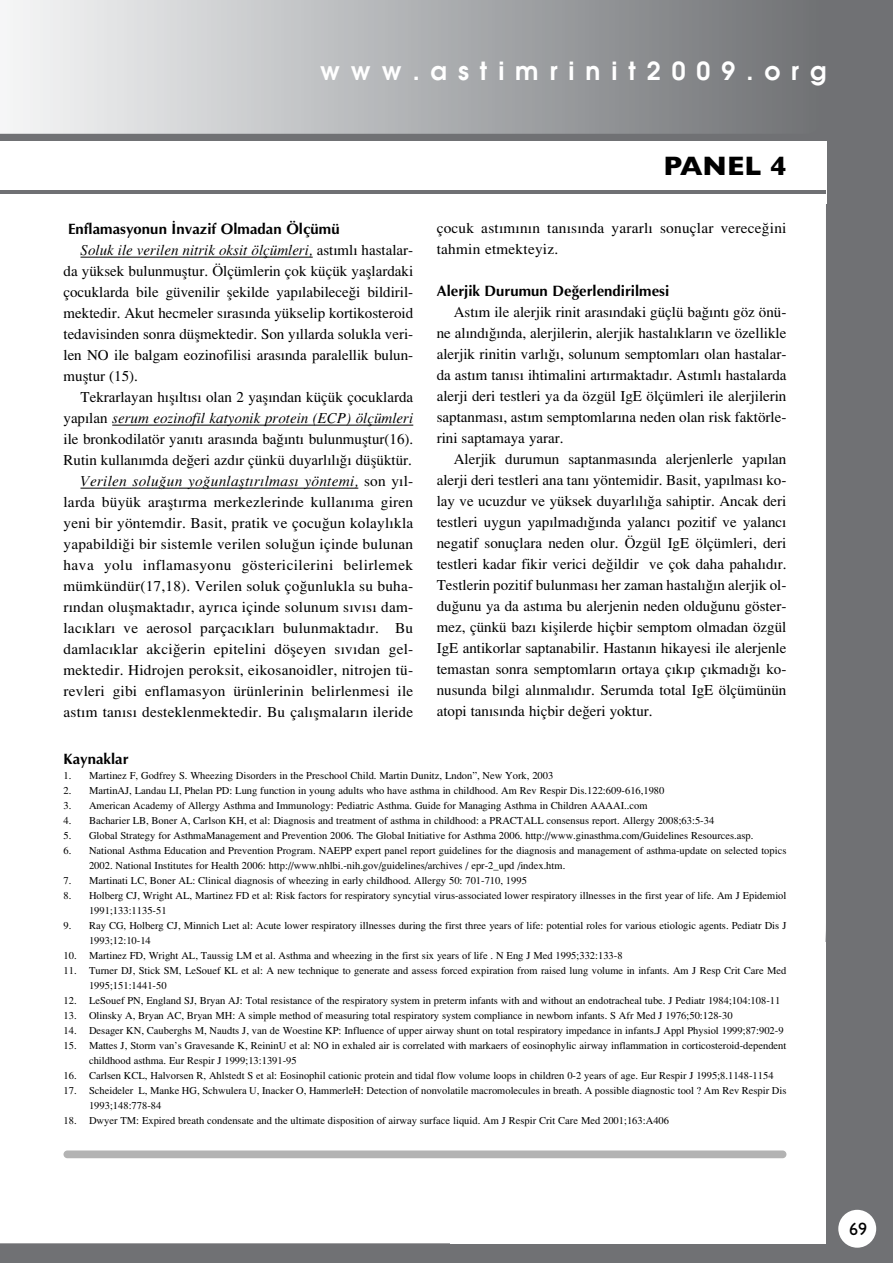
<style>
.page{position:relative;width:893px;height:1263px;background:#707174}
.page>*{position:absolute;margin:0;border:0;box-sizing:border-box;transform-origin:0 0}
.t1{font:700 27px "Gill Sans";color:#000}
.t2{font:24.9px "Avant Garde Demi";letter-spacing:.44em;color:#fff}
.t3{font:18px "Gill Sans";color:#000}
.t4{font:15px/21px "Times Turk";color:#000;text-align:justify}
.t5{font:15px "Times Turk I";color:#000}
.t6{font:15px "Optima Bold Turk";color:#000}
.t7{font:10.5px/15px "Times Turk";color:#000}
.s1{font-family:"Times Turk"}
</style>
<div class="page">
<div style="left:0;top:204px;width:826px;height:1040px;background:#fff"></div>
<div style="left:838px;top:1210px;width:38px;height:38px;background:#fff;border-radius:50%"></div>
<svg style="left:0;top:0;width:756px;height:134px;background:#b6b8ba"></svg>
<div style="left:0;top:141px;width:826px;height:63px;background:#fff"></div>
<div style="left:450px;top:942px;width:376px;height:302px;background:#fff"></div>
<hr style="left:0;top:190px;width:826px;height:4px;background:#6f7073">
<hr style="left:80px;top:257px;width:233px;height:1px;background:#000">
<hr style="left:112px;top:425px;width:301px;height:1px;background:#000">
<hr style="left:80px;top:488px;width:278px;height:1px;background:#000">
<div style="left:63px;top:1150px;width:723px;height:8px;background:#b3b3b3;border-radius:4px"></div>
<h2 class="t2" style="left:320px;top:57px;width:508px">www.astimrinit2009.org</h2>
<h3 class="t6" style="left:68px;top:222px;width:273px">Enflamasyonun ‹nvazif Olmadan Ölçümü</h3>
<h3 class="t5" style="left:80px;top:241px;width:334px">Soluk ile verilen nitrik oksit ölçümleri, <span class="s1">ast›ml› hastalar-</span></h3>
<p class="t4" style="left:63px;top:262px;width:351px">da yüksek bulunmufltur. Ölçümlerin çok küçük yafllardaki çocuklarda bile güvenilir flekilde yap›labilece¤i bildiril&shy;mektedir. Akut hecmeler s›ras›nda yükselip kortikosteroid tedavisinden sonra düflmektedir. Son y›llarda solukla veri&shy;len NO ile balgam eozinofilisi aras›nda paralellik bulun&shy;mufltur (15).</p>
<h3 class="t4" style="left:80px;top:388px;width:334px">Tekrarlayan h›fl›lt›s› olan 2 yafl›ndan küçük çocuklarda</h3>
<h3 class="t5" style="left:63px;top:409px;width:351px"><span class="s1">yap›lan</span> serum eozinofil katyonik protein (ECP) ölçümleri</h3>
<h3 class="t4" style="left:63px;top:430px;width:351px">ile bronkodilatör yan›t› aras›nda ba¤›nt› bulunmufltur(16).<br>Rutin kullan›mda de¤eri azd›r çünkü duyarl›l›¤› düflüktür.</h3>
<h3 class="t5" style="left:80px;top:472px;width:334px">Verilen solu¤un yo¤unlaflt›r›lmas› yöntemi, <span class="s1">son y›l-</span></h3>
<p class="t4" style="left:63px;top:493px;width:351px">larda büyük araflt›rma merkezlerinde kullan›ma giren yeni bir yöntemdir. Basit, pratik ve çocu¤un kolayl›kla yapabildi¤i bir sistemle verilen solu¤un içinde bulunan hava yolu inflamasyonu göstericilerini belirlemek mümkündür(17,18). Verilen soluk ço¤unlukla su buha&shy;r›ndan oluflmaktad›r, ayr›ca içinde solunum s›v›s› dam&shy;lac›klar› ve aerosol parçac›klar› bulunmaktad›r. Bu damlac›klar akci¤erin epitelini döfleyen s›v›dan gel&shy;mektedir. Hidrojen peroksit, eikosanoidler, nitrojen tü&shy;revleri gibi enflamasyon ürünlerinin belirlenmesi ile ast›m tan›s› desteklenmektedir. Bu çal›flmalar›n ileride</p>
<h1 class="t1" style="left:663px;top:157px;width:124px">PANEL 4</h1>
<h3 class="t4" style="left:437px;top:219px;width:351px">çocuk ast›m›n›n tan›s›nda yararl› sonuçlar verece¤ini tahmin etmekteyiz.</h3>
<h3 class="t6" style="left:437px;top:285px;width:234px">Alerjik Durumun De¤erlendirilmesi</h3>
<p class="t4" style="left:437px;top:303px;width:351px;text-indent:17px">Ast›m ile alerjik rinit aras›ndaki güçlü ba¤›nt› göz önü&shy;ne al›nd›¤›nda, alerjilerin, alerjik hastal›klar›n ve özellikle alerjik rinitin varl›¤›, solunum semptomlar› olan hastalar&shy;da ast›m tan›s› ihtimalini art›rmaktad›r. Ast›ml› hastalarda alerji deri testleri ya da özgül IgE ölçümleri ile alerjilerin saptanmas›, ast›m semptomlar›na neden olan risk faktörle&shy;rini saptamaya yarar.</p>
<p class="t4" style="left:437px;top:450px;width:351px;text-indent:17px">Alerjik durumun saptanmas›nda alerjenlerle yap›lan alerji deri testleri ana tan› yöntemidir. Basit, yap›lmas› ko&shy;lay ve ucuzdur ve yüksek duyarl›l›¤a sahiptir. Ancak deri testleri uygun yap›lmad›¤›nda yalanc› pozitif ve yalanc› negatif sonuçlara neden olur. Özgül IgE ölçümleri, deri testleri kadar fikir verici de¤ildir ve çok daha pahal›d›r.<br>Testlerin pozitif bulunmas› her zaman hastal›¤›n alerjik ol&shy;du¤unu ya da ast›ma bu alerjenin neden oldu¤unu göster&shy;mez, çünkü baz› kiflilerde hiçbir semptom olmadan özgül IgE antikorlar saptanabilir. Hastan›n hikayesi ile alerjenle temastan sonra semptomlar›n ortaya ç›k›p ç›kmad›¤› ko&shy;nusunda bilgi al›nmal›d›r. Serumda total IgE ölçümünün atopi tan›s›nda hiçbir de¤eri yoktur.</p>
<h3 class="t6" style="left:63px;top:752px;width:66px">Kaynaklar</h3>
<p class="t7" style="left:63px;top:769px;width:491px">1. Martinez F, Godfrey S. Wheezing Disorders in the Preschool Child. Martin Dunitz, Lndon”, New York, 2003</p>
<p class="t7" style="left:63px;top:784px;width:602px">2. MartinAJ, Landau LI, Phelan PD: Lung function in young adults who have asthma in childhood. Am Rev Respir Dis.122:609-616,1980</p>
<p class="t7" style="left:63px;top:799px;width:586px">3. American Academy of Allergy Asthma and Immunology: Pediatric Asthma. Guide for Managing Asthma in Children AAAAI..com</p>
<p class="t7" style="left:63px;top:814px;width:652px">4. Bacharier LB, Boner A, Carlson KH, et al: Diagnosis and treatment of asthma in childhood: a PRACTALL consensus report. Allergy 2008;63:5-34</p>
<p class="t7" style="left:63px;top:829px;width:691px">5. Global Strategy for AsthmaManagement and Prevention 2006. The Global Initiative for Asthma 2006. http://www.ginasthma.com/Guidelines Resources.asp.</p>
<p class="t7" style="left:89px;top:844px;width:699px;text-indent:-26px">6. National Asthma Education and Prevention Program. NAEPP expert panel report guidelines for the diagnosis and management of asthma-update on selected topics<br>2002. National Institutes for Health 2006: http://www.nhlbi.-nih.gov/guidelines/archives / epr-2_upd /index.htm.</p>
<p class="t7" style="left:63px;top:874px;width:465px">7. Martinati LC, Boner AL: Clinical diagnosis of wheezing in early childhood. Allergy 50: 701-710, 1995</p>
<p class="t7" style="left:89px;top:889px;width:699px;text-indent:-26px">8. Holberg CJ, Wright AL, Martinez FD et al: Risk factors for respiratory syncytial virus-associated lower respiratory illnesses in the first year of life. Am J Epidemiol<br>1991;133:1135-51</p>
<p class="t7" style="left:89px;top:919px;width:699px;text-indent:-26px">9. Ray CG, Holberg CJ, Minnich L›et al: Acute lower respiratory illnesses during the first three years of life: potential roles for various etiologic agents. Pediatr Dis J<br>1993;12:10-14</p>
<p class="t7" style="left:63px;top:949px;width:560px">10. Martinez FD, Wright AL, Taussig LM et al. Asthma and wheezing in the first six years of life . N Eng J Med 1995;332:133-8</p>
<p class="t7" style="left:89px;top:964px;width:699px;text-indent:-26px">11. Turner DJ, Stick SM, LeSouef KL et al: A new technique to generate and assess forced expiration from raised lung volume in infants. Am J Resp Crit Care Med<br>1995;151:1441-50</p>
<p class="t7" style="left:63px;top:994px;width:718px">12. LeSouef PN, England SJ, Bryan AJ: Total resistance of the respiratory system in preterm infants with and without an endotracheal tube. J Pediatr 1984;104:108-11</p>
<p class="t7" style="left:63px;top:1009px;width:670px">13. Olinsky A, Bryan AC, Bryan MH: A simple method of measuring total respiratory system compliance in newborn infants. S Afr Med J 1976;50:128-30</p>
<p class="t7" style="left:63px;top:1024px;width:721px">14. Desager KN, Cauberghs M, Naudts J, van de Woestine KP: Influence of upper airway shunt on total respiratory impedance in infants.J Appl Physiol 1999;87:902-9</p>
<p class="t7" style="left:89px;top:1039px;width:699px;text-indent:-26px">15. Mattes J, Storm van’s Gravesande K, ReininU et al: NO in exhaled air is correlated with markaers of eosinophylic airway inflammation in corticosteroid-dependent childhood asthma. Eur Respir J 1999;13:1391-95</p>
<p class="t7" style="left:63px;top:1069px;width:712px">16. Carlsen KCL, Halvorsen R, Ahlstedt S et al: Eosinophil cationic protein and tidal flow volume loops in children 0-2 years of age. Eur Respir J 1995;8.1148-1154</p>
<p class="t7" style="left:89px;top:1084px;width:699px;text-indent:-26px">17. Scheideler L, Manke HG, Schwulera U, Inacker O, HammerleH: Detection of nonvolatile macromolecules in breath. A possible diagnostic tool ? Am Rev Respir Dis<br>1993;148:778-84</p>
<p class="t7" style="left:63px;top:1114px;width:607px">18. Dwyer TM: Expired breath condensate and the ultimate disposition of airway surface liquid. Am J Respir Crit Care Med 2001;163:A406</p>
<h3 class="t3" style="left:849px;top:1223px;width:19px">69</h3>
</div>
